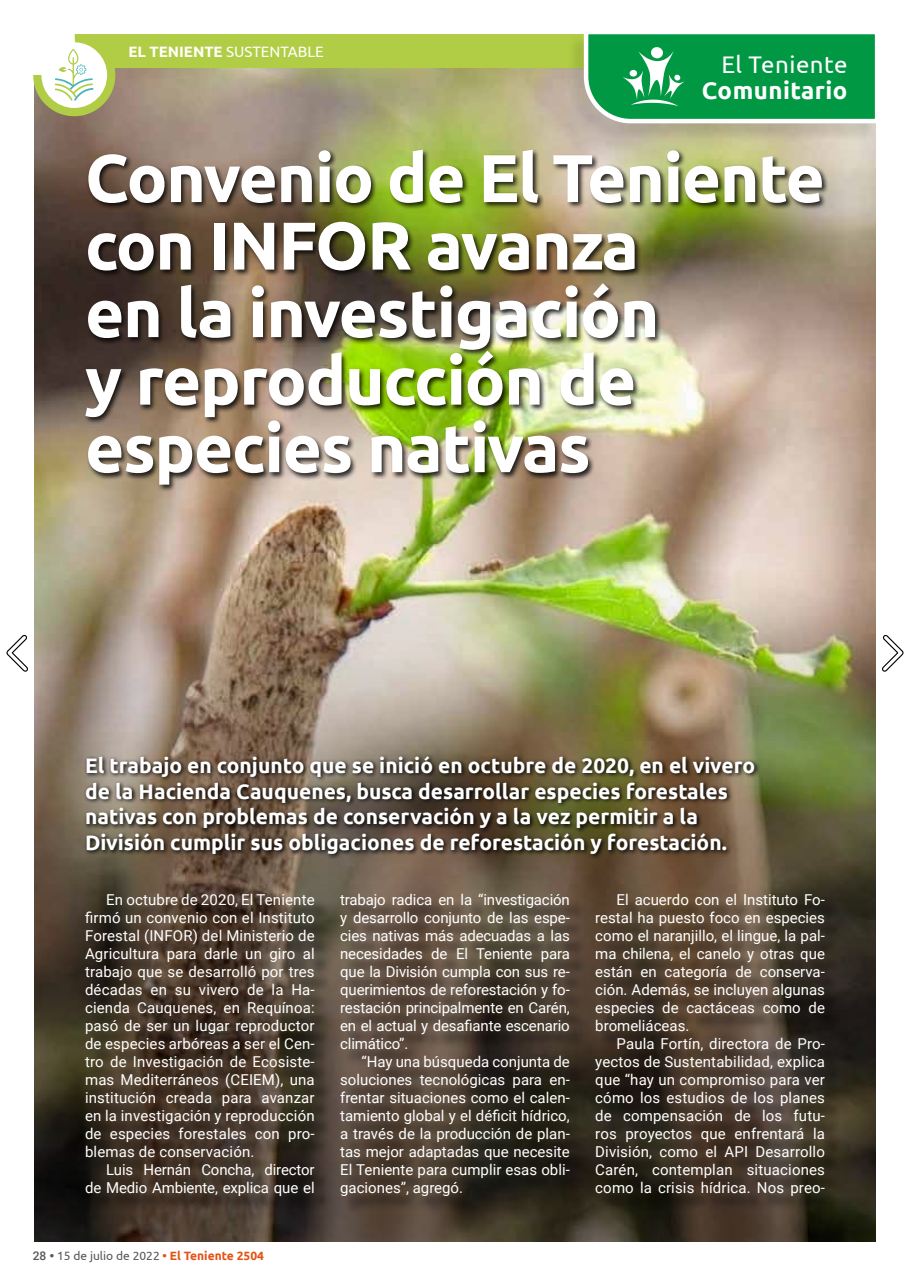
<style>
.page{position:relative;width:910px;height:1276px;background:#fff}
.page>*{position:absolute;margin:0;border:0;box-sizing:border-box;transform-origin:0 0}
.t1{font:700 67.5px/67.5px "Ubuntu";letter-spacing:-.02em;color:#fff}
.t2{font:700 24px "Ubuntu";letter-spacing:.02em;color:#fff}
.t3{font:24px "Ubuntu";letter-spacing:.02em;color:#fff}
.t4{font:700 21px/25.5px "Ubuntu";color:#fff}
.t5{font:15px/18px "Roboto";color:#fff;text-align:justify}
.t6{font:15px "Ubuntu";color:#fff}
.t7{font:12px "Ubuntu";color:#575756}
.s1{font-weight:700}
.s2{font-family:"Roboto";font-weight:500}
.s3{font-weight:700;color:#e65113}
</style>
<div class="page">
<img style="left:34px;top:126px;width:842px;height:1116px">
<img style="left:34px;top:563px;width:842px;height:678px">
<div style="left:566px;top:33px;width:312px;height:110px;background:#000;opacity:.1"></div>
<svg style="left:33px;top:34px;width:845px;height:92px;background:#80b06c"></svg>
<svg style="left:83px;top:754px;width:677px;height:105px;background:#564936"></svg>
<div style="left:88px;top:897px;width:244px;height:317px;background:#000;opacity:.75"></div>
<div style="left:84px;top:148px;width:745px;height:344px;background:#000;opacity:.8"></div>
<div style="left:343px;top:897px;width:244px;height:317px;background:#000;opacity:.75"></div>
<div style="left:598px;top:897px;width:244px;height:317px;background:#000;opacity:.75"></div>
<div style="left:0;top:0;width:910px;height:34px;background:#fff"></div>
<svg style="left:6px;top:634px;width:22px;height:38px"></svg>
<svg style="left:882px;top:634px;width:22px;height:38px"></svg>
<p class="t6" style="left:128px;top:43px;width:197px"><span class="s1">EL TENIENTE</span> SUSTENTABLE</p>
<h2 class="t3" style="left:721px;top:50px;width:128px">El Teniente</h2>
<h2 class="t2" style="left:702px;top:76px;width:147px">Comunitario</h2>
<h1 class="t1" style="left:85px;top:143px;width:741px">Convenio de El Teniente con INFOR avanza<br>en la investigación<br>y reproducción de especies nativas</h1>
<p class="t4" style="left:85px;top:753px;width:672px">El trabajo en conjunto que se inició en octubre de 2020, en el vivero de la Hacienda Cauquenes, busca desarrollar especies forestales nativas con problemas de conservación y a la vez permitir a la División cumplir sus obligaciones de reforestación y forestación.</p>
<p class="t5" style="left:85px;top:890px;width:231px;text-indent:21px">En octubre de 2020, El Teniente firmó un convenio con el Instituto Forestal (INFOR) del Ministerio de Agricultura para darle un giro al trabajo que se desarrolló por tres décadas en su vivero de la Ha&shy;cienda Cauquenes, en Requínoa: pasó de ser un lugar reproductor de especies arbóreas a ser el Cen&shy;tro de Investigación de Ecosiste&shy;mas Mediterráneos (CEIEM), una institución creada para avanzar en la investigación y reproducción de especies forestales con pro&shy;blemas de conservación.</p>
<p class="t5" style="left:85px;top:1160px;width:231px;text-align:right">Luis Hernán Concha, director<br>de Medio Ambiente, explica que el</p>
<p class="t5" style="left:340px;top:890px;width:231px">trabajo radica en la “investigación y desarrollo conjunto de las espe&shy;cies nativas más adecuadas a las necesidades de El Teniente para que la División cumpla con sus re&shy;querimientos de reforestación y fo&shy;restación principalmente en Carén, en el actual y desafiante escenario climático”.</p>
<p class="t5" style="left:340px;top:1052px;width:231px;text-indent:21px">“Hay una búsqueda conjunta de soluciones tecnológicas para en&shy;frentar situaciones como el calen&shy;tamiento global y el déficit hídrico, a través de la producción de plan&shy;tas mejor adaptadas que necesite El Teniente para cumplir esas obli&shy;gaciones”, agregó.</p>
<p class="t5" style="left:595px;top:890px;width:231px;text-indent:21px">El acuerdo con el Instituto Fo&shy;restal ha puesto foco en especies como el naranjillo, el lingue, la pal&shy;ma chilena, el canelo y otras que están en categoría de conserva&shy;ción. Además, se incluyen algunas especies de cactáceas como de bromeliáceas.</p>
<p class="t5" style="left:595px;top:1034px;width:231px;text-indent:21px">Paula Fortín, directora de Pro&shy;yectos de Sustentabilidad, explica que “hay un compromiso para ver cómo los estudios de los planes de compensación de los futu&shy;ros proyectos que enfrentará la División, como el API Desarrollo Carén, contemplan situaciones como la crisis hídrica. Nos preo-</p>
<p class="t7" style="left:33px;top:1248px;width:233px"><span class="s2">28</span> <span class="s1">•</span> 15 de julio de 2022 <span class="s3">• El Teniente 2504</span></p>
</div>
